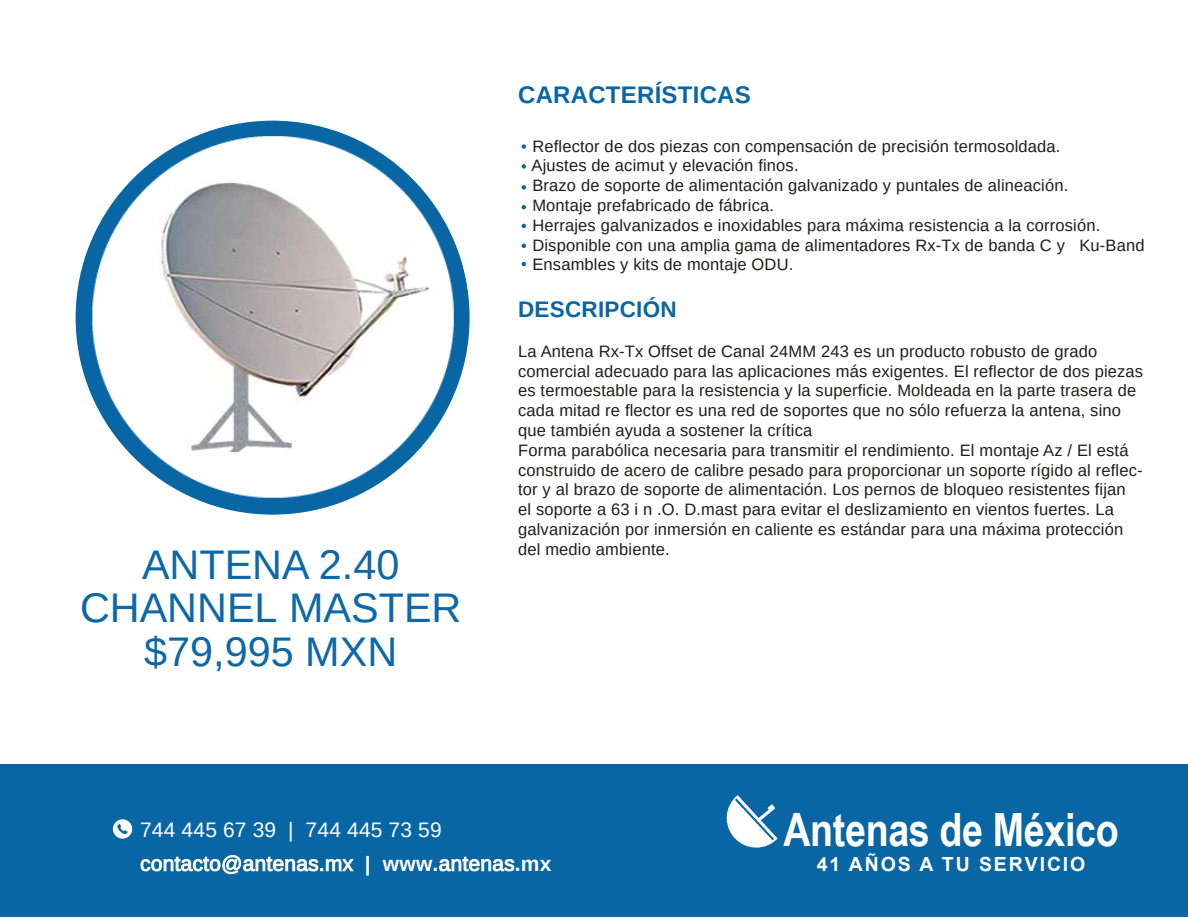
<style>
.page{position:relative;width:1188px;height:918px;background:#fff}
.page>*{position:absolute;margin:0;border:0;box-sizing:border-box;transform-origin:0 0}
.t1{font:700 45.9px "Arial Narrow";letter-spacing:-.01em;color:#fff}
.t2{font:41.4px/43.5px "Arimo";color:#0d68a7;text-align:center}
.t3{font:700 24px "Arimo";letter-spacing:.01em;color:#0866a5}
.t4{font:700 22.5px "Arimo";letter-spacing:.01em;color:#0866a5}
.t5{font:21px/33.8px "Arimo";letter-spacing:.01em;color:#fff}
.t6{font:700 19.5px "Arial";letter-spacing:.095em;color:#fff}
.t7{font:16.5px/19.8px "Arimo";letter-spacing:.01em;color:#1d1d1b}
.s1{font-weight:700}
</style>
<div class="page">
<svg style="left:522px;top:144px;width:4px;height:5px"></svg>
<svg style="left:522px;top:164px;width:4px;height:5px"></svg>
<svg style="left:522px;top:185px;width:4px;height:5px"></svg>
<svg style="left:522px;top:205px;width:4px;height:4px"></svg>
<svg style="left:522px;top:224px;width:4px;height:4px"></svg>
<svg style="left:522px;top:244px;width:4px;height:4px"></svg>
<svg style="left:522px;top:262px;width:4px;height:4px"></svg>
<img style="left:75px;top:135px;width:395px;height:364px">
<div style="left:0;top:765px;width:1188px;height:152px;background:#0866a5"></div>
<svg style="left:727px;top:795px;width:51px;height:53px"></svg>
<svg style="left:113px;top:819px;width:19px;height:20px"></svg>
<h2 class="t2" style="left:80px;top:543px;width:383px">ANTENA 2.40<br>CHANNEL MASTER $79,995 MXN</h2>
<h3 class="t3" style="left:518px;top:78px;width:234px">CARACTERÍSTICAS</h3>
<p class="t7" style="left:531px;top:136px;width:615px">Reflector de dos piezas con compensación de precisión termosoldada.<br>Ajustes de acimut y elevación finos.<br>Brazo de soporte de alimentación galvanizado y puntales de alineación.<br>Montaje prefabricado de fábrica.<br>Herrajes galvanizados e inoxidables para máxima resistencia a la corrosión.<br>Disponible con una amplia gama de alimentadores Rx-Tx de banda C y Ku-Band Ensambles y kits de montaje ODU.</p>
<h3 class="t4" style="left:518px;top:294px;width:160px">DESCRIPCIÓN</h3>
<p class="t7" style="left:518px;top:341px;width:627px">La Antena Rx-Tx Offset de Canal 24MM 243 es un producto robusto de grado comercial adecuado para las aplicaciones más exigentes. El reflector de dos piezas es termoestable para la resistencia y la superficie. Moldeada en la parte trasera de cada mitad re flector es una red de soportes que no sólo refuerza la antena, sino que también ayuda a sostener la crítica<br>Forma parabólica necesaria para transmitir el rendimiento. El montaje Az / El está construido de acero de calibre pesado para proporcionar un soporte rígido al reflec&shy;tor y al brazo de soporte de alimentación. Los pernos de bloqueo resistentes fijan<br>el soporte a 63 i n .O. D.mast para evitar el deslizamiento en vientos fuertes. La galvanización por inmersión en caliente es estándar para una máxima protección del medio ambiente.</p>
<p class="t5" style="left:140px;top:813px;width:413px">744 445 67 39 | 744 445 73 59 contacto@antenas.mx <span class="s1">| www.</span>antenas<span class="s1">.mx</span></p>
<h1 class="t1" style="left:783px;top:795px;width:337px">Antenas de México</h1>
<p class="t6" style="left:817px;top:851px;width:270px">41 AÑOS A TU SERVICIO</p>
</div>
